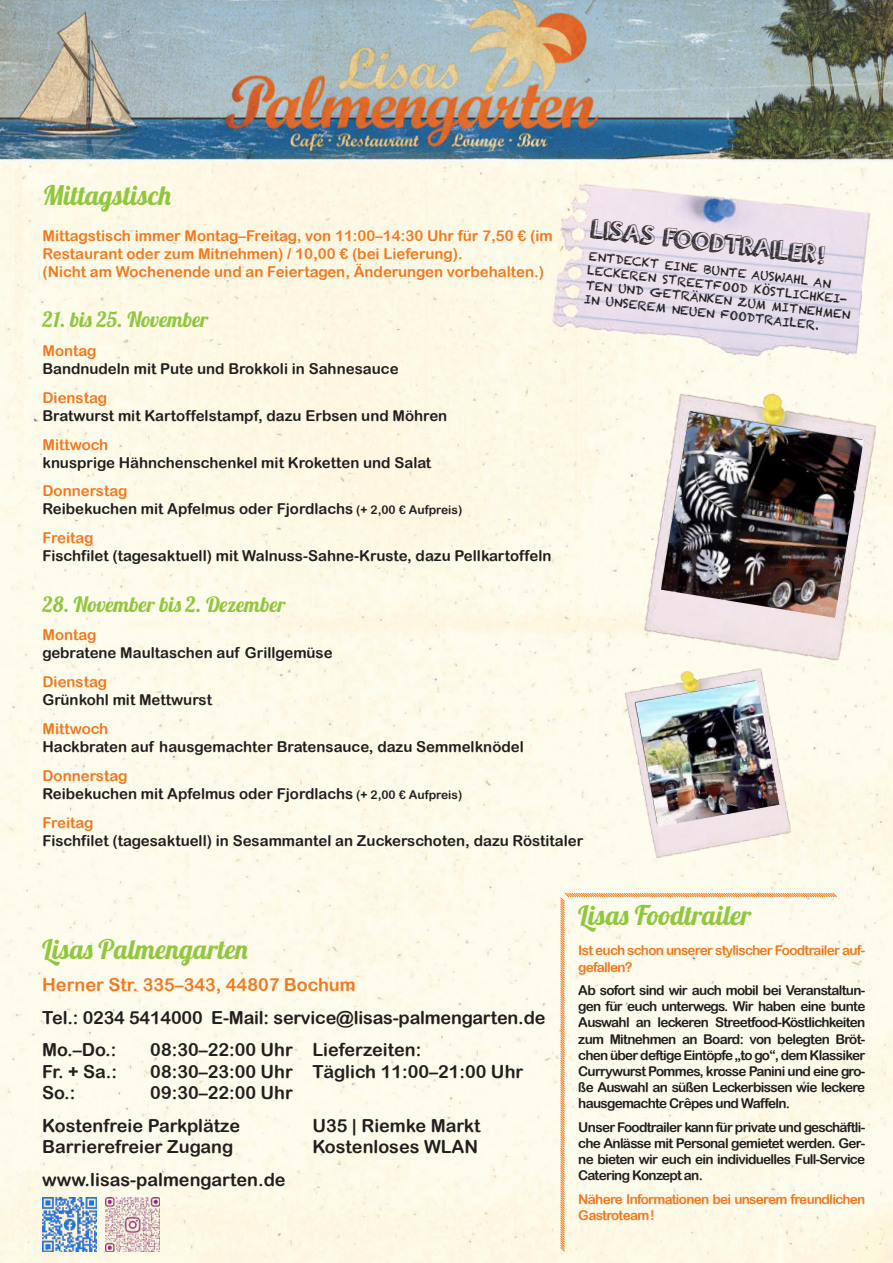
<style>
.page{position:relative;width:893px;height:1263px;background:#fff}
.page>*{position:absolute;margin:0;border:0;box-sizing:border-box;transform-origin:0 0}
.t1{font:27px "Lobster 1.4";color:#90c73f}
.t2{font:27px "orangejuice";color:#231f20}
.t3{font:21px "Lobster 1.4";color:#90c73f}
.t4{font:18px/32.4px "Arial Rounded MT Bold";color:#231f20}
.t5{font:18px "Arial Rounded MT Bold";color:#f47921}
.t6{font:15px/18px "Arial Rounded MT Bold";color:#231f20}
.t7{font:15px/18px "Arial Rounded MT Bold";color:#f47921}
.t8{font:13.5px/16.2px "Arial Rounded MT Bold";letter-spacing:-.05em;color:#231f20;text-align:justify}
.t9{font:13.5px/16.2px "Arial Rounded MT Bold";letter-spacing:-.05em;color:#f47921}
.t10{font:12px/14.4px "Chalkduster";color:#231f20}
.s1{color:#f47921}
.s2{font-size:12px}
</style>
<div class="page">
<div style="left:0;top:161px;width:893px;height:1102px;background:#fdfbe9"></div>
<img style="left:0;top:0;width:893px;height:161px">
<svg style="left:559px;top:892px;width:279px;height:360px;background:#fcf8e7"></svg>
<img style="left:529px;top:161px;width:364px;height:226px">
<img style="left:583px;top:693px;width:225px;height:180px">
<img style="left:635px;top:693px;width:144px;height:134px">
<img style="left:573px;top:305px;width:320px;height:388px">
<img style="left:661px;top:412px;width:203px;height:206px">
<img style="left:43px;top:1197px;width:54px;height:54px">
<img style="left:105px;top:1197px;width:54px;height:54px">
<h1 class="t1" style="left:43px;top:178px;width:130px">Mittagstisch</h1>
<p class="t7" style="left:43px;top:226px;width:512px">Mittagstisch immer Montag–Freitag, von 11:00–14:30 Uhr für 7,50 € (im<br>Restaurant oder zum Mitnehmen) / 10,00 € (bei Lieferung).<br>(Nicht am Wochenende und an Feiertagen, Änderungen vorbehalten.)</p>
<h2 class="t3" style="left:43px;top:306px;width:167px">21. bis 25. November</h2>
<p class="t7" style="left:43px;top:341px;width:56px">Montag</p>
<p class="t6" style="left:43px;top:359px;width:358px">Bandnudeln mit Pute und Brokkoli in Sahnesauce</p>
<p class="t7" style="left:43px;top:388px;width:66px">Dienstag</p>
<p class="t6" style="left:43px;top:406px;width:406px">Bratwurst mit Kartoffelstampf, dazu Erbsen und Möhren</p>
<p class="t7" style="left:43px;top:435px;width:67px">Mittwoch</p>
<p class="t6" style="left:43px;top:453px;width:390px">knusprige Hähnchenschenkel mit Kroketten und Salat</p>
<p class="t6" style="left:43px;top:482px;width:421px"><span class="s1">Donnerstag<br></span>Reibekuchen mit Apfelmus oder Fjordlachs <span class="s2">(+ 2,00 € Aufpreis)</span></p>
<p class="t7" style="left:43px;top:529px;width:53px">Freitag</p>
<p class="t6" style="left:43px;top:547px;width:510px">Fischfilet (tagesaktuell) mit Walnuss-Sahne-Kruste, dazu Pellkartoffeln</p>
<h2 class="t3" style="left:43px;top:591px;width:245px">28. November bis 2. Dezember</h2>
<p class="t7" style="left:43px;top:626px;width:56px">Montag</p>
<p class="t6" style="left:43px;top:644px;width:292px">gebratene Maultaschen auf Grillgemüse</p>
<p class="t7" style="left:43px;top:673px;width:66px">Dienstag</p>
<p class="t6" style="left:43px;top:691px;width:171px">Grünkohl mit Mettwurst</p>
<p class="t7" style="left:43px;top:719px;width:67px">Mittwoch</p>
<p class="t6" style="left:43px;top:737px;width:483px">Hackbraten auf hausgemachter Bratensauce, dazu Semmelknödel</p>
<p class="t6" style="left:43px;top:766px;width:421px"><span class="s1">Donnerstag<br></span>Reibekuchen mit Apfelmus oder Fjordlachs <span class="s2">(+ 2,00 € Aufpreis)</span></p>
<p class="t7" style="left:43px;top:813px;width:53px">Freitag</p>
<p class="t6" style="left:43px;top:831px;width:542px">Fischfilet (tagesaktuell) in Sesammantel an Zuckerschoten, dazu Röstitaler</p>
<h1 class="t2" style="left:594px;top:209px;width:236px;rotate:7deg">LISAS FOODTRAILER!</h1>
<p class="t10" style="left:589px;top:250px;width:268px;rotate:6deg">ENTDECKT EINE BUNTE AUSWAHL AN<br>LECKEREN STREETFOOD KÖSTLICHKEI-<br>TEN UND GETRÄNKEN ZUM MITNEHMEN<br>IN UNSEREM NEUEN FOODTRAILER.</p>
<h1 class="t1" style="left:42px;top:932px;width:207px">Lisas Palmengarten</h1>
<p class="t5" style="left:42px;top:974px;width:315px">Herner Str. 335–343, 44807 Bochum</p>
<p class="t4" style="left:42px;top:1001px;width:505px">Tel.: 0234 5414000 E-Mail: service@lisas-palmengarten.de<br>Mo.–Do.:</p>
<p class="t4" style="left:150px;top:1033px;width:273px">08:30–22:00 Uhr Lieferzeiten:</p>
<p class="t4" style="left:42px;top:1055px;width:76px">Fr. + Sa.:</p>
<p class="t4" style="left:150px;top:1055px;width:375px">08:30–23:00 Uhr Täglich 11:00–21:00 Uhr</p>
<p class="t4" style="left:42px;top:1076px;width:35px">So.:</p>
<p class="t4" style="left:42px;top:1076px;width:252px;text-indent:108px">09:30–22:00 Uhr<br>Kostenfreie Parkplätze</p>
<p class="t4" style="left:312px;top:1109px;width:170px">U35 | Riemke Markt</p>
<p class="t4" style="left:42px;top:1130px;width:193px">Barrierefreier Zugang</p>
<p class="t4" style="left:312px;top:1130px;width:167px">Kostenloses WLAN</p>
<p class="t4" style="left:42px;top:1163px;width:245px">www.lisas-palmengarten.de</p>
<h1 class="t1" style="left:578px;top:898px;width:175px">Lisas Foodtrailer</h1>
<p class="t9" style="left:578px;top:942px;width:288px">Ist euch schon unserer stylischer Foodtrailer auf&shy;gefallen?</p>
<p class="t8" style="left:578px;top:982px;width:289px">Ab sofort sind wir auch mobil bei Veranstaltun&shy;gen für euch unterwegs. Wir haben eine bunte Auswahl an leckeren Streetfood-Köstlichkeiten zum Mitnehmen an Board: von belegten Bröt&shy;chen über deftige Eintöpfe „to go“, dem Klassiker Currywurst Pommes, krosse Panini und eine gro&shy;ße Auswahl an süßen Leckerbissen wie leckere hausgemachte Crêpes und Waffeln.</p>
<p class="t8" style="left:578px;top:1119px;width:289px">Unser Foodtrailer kann für private und geschäftli&shy;che Anlässe mit Personal gemietet werden. Ger&shy;ne bieten wir euch ein individuelles Full-Service Catering Konzept an.</p>
<p class="t9" style="left:578px;top:1191px;width:289px">Nähere Informationen bei unserem freundlichen<br>Gastroteam!</p>
</div>
